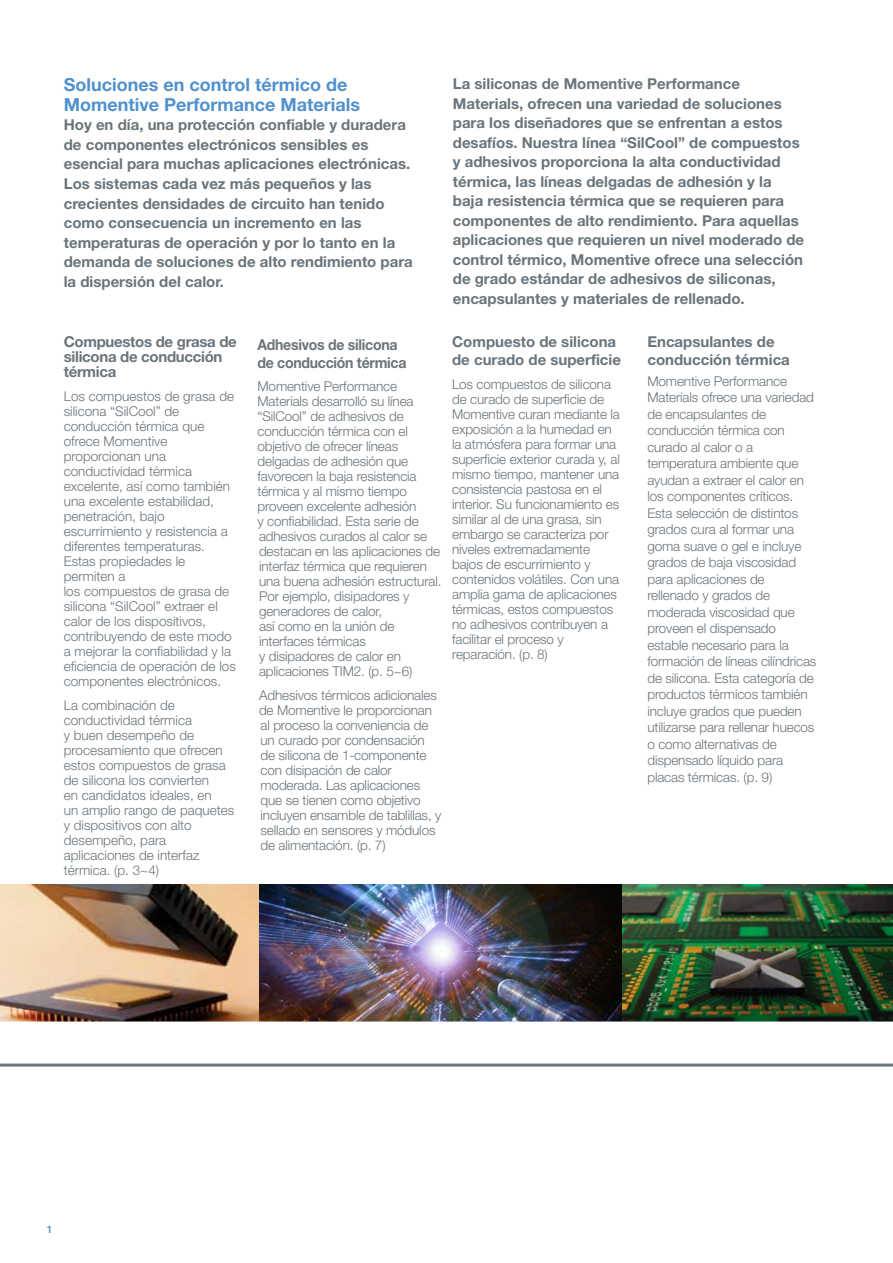
<style>
.page{position:relative;width:893px;height:1263px;background:#fff}
.page>*{position:absolute;margin:0;border:0;box-sizing:border-box;transform-origin:0 0}
.t1{font:700 18px/19.5px "Helvetica Neue LT Std";color:#5091cd}
.t2{font:700 15px/19.5px "Helvetica Neue LT Std";color:#6a747b}
.t3{font:700 15px/15px "Helvetica Neue LT Std";letter-spacing:-.02em;color:#6a747b}
.t4{font:700 15px/18px "Helvetica Neue LT Std";letter-spacing:-.02em;color:#6a747b;scale:.94 1}
.t5{font:300 13.5px/15px "Helvetica Neue LT Std";letter-spacing:-.01em;color:#6a747b}
.t6{font:500 10.5px "Helvetica Neue LT Std";color:#4891ce}
</style>
<div class="page">
<img style="left:0;top:884px;width:259px;height:137px">
<img style="left:259px;top:884px;width:364px;height:137px">
<img style="left:623px;top:884px;width:270px;height:137px">
<hr style="left:0;top:1063px;width:893px;height:3px;background:#6a747b">
<h1 class="t1" style="left:64px;top:75px;width:298px">Soluciones en control térmico de<br>Momentive Performance Materials</h1>
<p class="t2" style="left:64px;top:115px;width:351px">Hoy en día, una protección confiable y duradera de componentes electrónicos sensibles es esencial para muchas aplicaciones electrónicas.<br>Los sistemas cada vez más pequeños y las crecientes densidades de circuito han tenido como consecuencia un incremento en las temperaturas de operación y por lo tanto en la demanda de soluciones de alto rendimiento para la dispersión del calor.</p>
<p class="t3" style="left:64px;top:334px;width:175px">Compuestos de grasa de silicona de conducción térmica</p>
<p class="t5" style="left:64px;top:388px;width:174px">Los compuestos de grasa de silicona “SilCool” de conducción térmica que ofrece Momentive proporcionan una conductividad térmica excelente, así como también una excelente estabilidad, penetración, bajo escurrimiento y resistencia a diferentes temperaturas.<br>Estas propiedades le permiten a<br>los compuestos de grasa de silicona “SilCool” extraer el calor de los dispositivos, contribuyendo de este modo a mejorar la confiabilidad y la eficiencia de operación de los componentes electrónicos.</p>
<p class="t5" style="left:64px;top:697px;width:172px">La combinación de conductividad térmica<br>y buen desempeño de procesamiento que ofrecen estos compuestos de grasa de silicona los convierten<br>en candidatos ideales, en<br>un amplio rango de paquetes y dispositivos con alto desempeño, para aplicaciones de interfaz térmica. (p. 3~4)</p>
<p class="t4" style="left:258px;top:335px;width:160px">Adhesivos de silicona de conducción térmica</p>
<p class="t5" style="left:258px;top:379px;width:185px">Momentive Performance<br>Materials desarrolló su línea “SilCool” de adhesivos de conducción térmica con el objetivo de ofrecer líneas delgadas de adhesión que favorecen la baja resistencia térmica y al mismo tiempo proveen excelente adhesión<br>y confiabilidad. Esta serie de adhesivos curados al calor se destacan en las aplicaciones de interfaz térmica que requieren una buena adhesión estructural.<br>Por ejemplo, disipadores y generadores de calor,<br>así como en la unión de interfaces térmicas<br>y disipadores de calor en aplicaciones TIM2. (p. 5~6)</p>
<p class="t5" style="left:259px;top:688px;width:184px">Adhesivos térmicos adicionales de Momentive le proporcionan al proceso la conveniencia de un curado por condensación<br>de silicona de 1-componente con disipación de calor moderada. Las aplicaciones que se tienen como objetivo incluyen ensamble de tablillas, y sellado en sensores y módulos de alimentación. (p. 7)</p>
<p class="t2" style="left:453px;top:74px;width:353px">La siliconas de Momentive Performance Materials, ofrecen una variedad de soluciones para los diseñadores que se enfrentan a estos desafíos. Nuestra línea “SilCool” de compuestos y adhesivos proporciona la alta conductividad térmica, las líneas delgadas de adhesión y la baja resistencia térmica que se requieren para componentes de alto rendimiento. Para aquellas aplicaciones que requieren un nivel moderado de control térmico, Momentive ofrece una selección de grado estándar de adhesivos de siliconas, encapsulantes y materiales de rellenado.</p>
<p class="t2" style="left:647px;top:332px;width:144px;line-height:18px">Encapsulantes de conducción térmica</p>
<p class="t5" style="left:647px;top:372px;width:171px;line-height:16.5px">Momentive Performance<br>Materials ofrece una variedad de encapsulantes de conducción térmica con curado al calor o a temperatura ambiente que ayudan a extraer el calor en los componentes críticos.<br>Esta selección de distintos grados cura al formar una goma suave o gel e incluye grados de baja viscosidad para aplicaciones de rellenado y grados de moderada viscosidad que proveen el dispensado estable necesario para la formación de líneas cilíndricas de silicona. Esta categoría de productos térmicos también incluye grados que pueden utilizarse para rellenar huecos o como alternativas de dispensado líquido para placas térmicas. (p. 9)</p>
<p class="t2" style="left:452px;top:332px;width:170px;line-height:18px">Compuesto de silicona de curado de superficie</p>
<p class="t5" style="left:452px;top:376px;width:169px">Los compuestos de silicona de curado de superficie de<br>Momentive curan mediante la exposición a la humedad en la atmósfera para formar una superficie exterior curada y, al mismo tiempo, mantener una consistencia pastosa en el interior. Su funcionamiento es similar al de una grasa, sin embargo se caracteriza por niveles extremadamente bajos de escurrimiento y contenidos volátiles. Con una amplia gama de aplicaciones térmicas, estos compuestos no adhesivos contribuyen a facilitar el proceso y reparación. (p. 8)</p>
<p class="t6" style="left:47px;top:1223px;width:7px">1</p>
</div>
